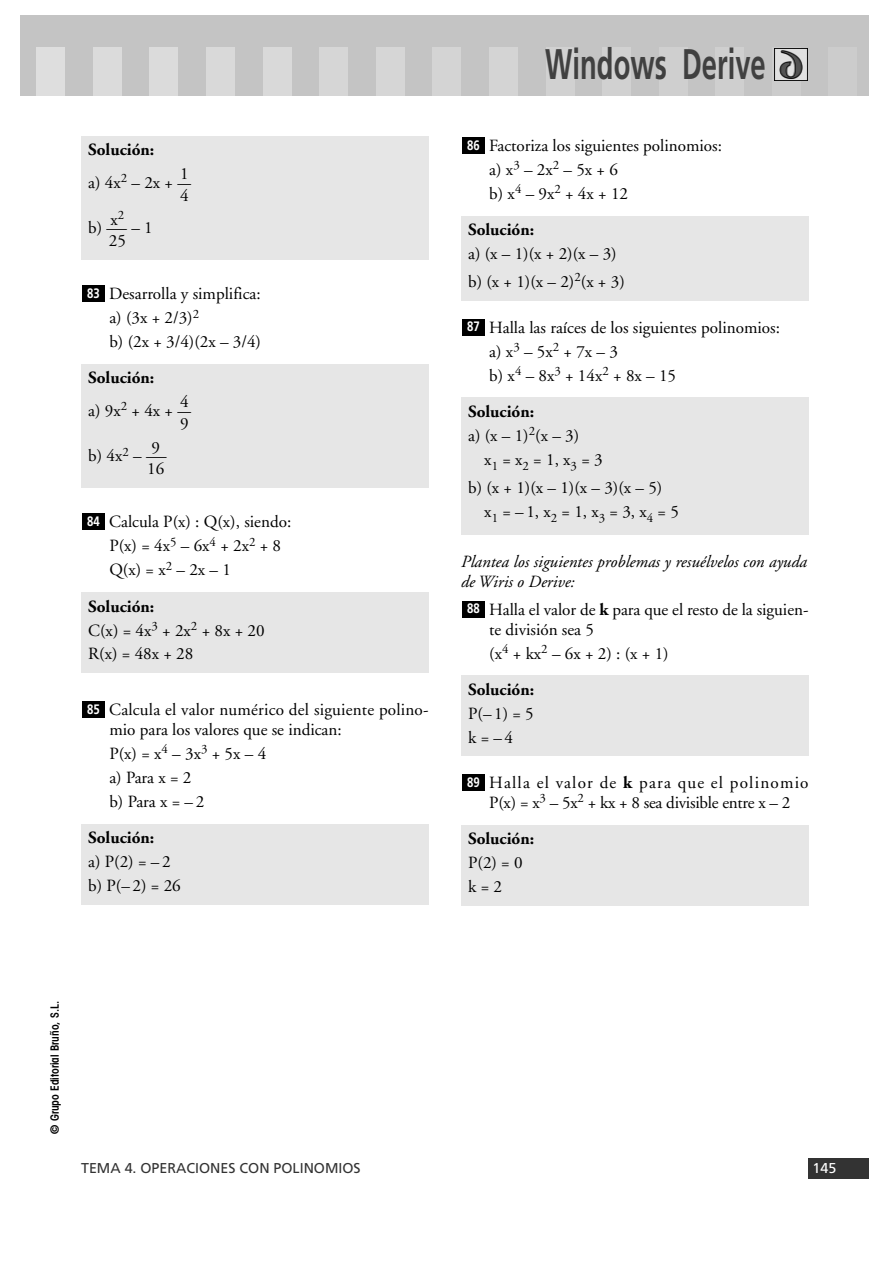
<style>
.page{position:relative;width:893px;height:1263px;background:#fff}
.page>*{position:absolute;margin:0;border:0;box-sizing:border-box;transform-origin:0 0}
.t1{font:700 42.75px "Frutiger";color:#404040;scale:.64 1}
.t2{font:17.1px/24px "Adobe Garamond";color:#000}
.t3{font:17.1px/20px "Adobe Garamond";letter-spacing:.07em;color:#000}
.t4{font:italic 17.1px/20px "Adobe Garamond";color:#000}
.t5{font:700 17.1px "Adobe Garamond";color:#000}
.t6{font:14.25px "Frutiger";color:#333}
.t7{font:14.25px "Frutiger";color:#fff}
.t8{font:700 13.65px "Frutiger";color:#fff;scale:.83 1}
.t9{font:600 condensed 11.4px "Avant Garde";color:#000}
.s1{font-weight:700}
</style>
<div class="page">
<div style="left:808px;top:1158px;width:61px;height:20px;background:#333"></div>
<div style="left:20px;top:15px;width:849px;height:81px;background:#c4c4c4"></div>
<div style="left:37px;top:47px;width:28px;height:49px;background:#dedede"></div>
<div style="left:93px;top:47px;width:28px;height:49px;background:#dbdbdb"></div>
<div style="left:150px;top:47px;width:28px;height:49px;background:#dbdbdb"></div>
<div style="left:206px;top:47px;width:29px;height:49px;background:#d9d9d9"></div>
<div style="left:263px;top:47px;width:28px;height:49px;background:#d9d9d9"></div>
<div style="left:319px;top:47px;width:29px;height:49px;background:#d6d6d6"></div>
<div style="left:376px;top:47px;width:28px;height:49px;background:#d6d6d6"></div>
<div style="left:432px;top:47px;width:29px;height:49px;background:#d4d4d4"></div>
<div style="left:489px;top:47px;width:28px;height:49px;background:#d4d4d4"></div>
<div style="left:546px;top:47px;width:28px;height:49px;background:#d1d1d1"></div>
<div style="left:602px;top:47px;width:28px;height:49px;background:#d1d1d1"></div>
<div style="left:659px;top:47px;width:28px;height:49px;background:#cfcfcf"></div>
<div style="left:715px;top:47px;width:29px;height:49px;background:#cfcfcf"></div>
<div style="left:772px;top:47px;width:28px;height:49px;background:#ccc"></div>
<div style="left:828px;top:47px;width:29px;height:49px;background:#ccc"></div>
<div style="left:461px;top:825px;width:347px;height:81px;background:#e6e6e6"></div>
<div style="left:462px;top:775px;width:22px;height:16px;background:#000"></div>
<div style="left:461px;top:675px;width:347px;height:81px;background:#e6e6e6"></div>
<div style="left:462px;top:601px;width:22px;height:16px;background:#000"></div>
<div style="left:461px;top:397px;width:347px;height:138px;background:#e6e6e6"></div>
<div style="left:462px;top:319px;width:22px;height:16px;background:#000"></div>
<div style="left:461px;top:216px;width:347px;height:84px;background:#e6e6e6"></div>
<div style="left:462px;top:137px;width:22px;height:17px;background:#000"></div>
<div style="left:81px;top:824px;width:347px;height:80px;background:#e6e6e6"></div>
<div style="left:82px;top:701px;width:23px;height:17px;background:#000"></div>
<div style="left:81px;top:592px;width:347px;height:81px;background:#e6e6e6"></div>
<div style="left:82px;top:514px;width:23px;height:16px;background:#000"></div>
<div style="left:81px;top:364px;width:347px;height:123px;background:#e6e6e6"></div>
<div style="left:82px;top:286px;width:23px;height:16px;background:#000"></div>
<div style="left:81px;top:136px;width:347px;height:123px;background:#e6e6e6"></div>
<img style="left:774px;top:49px;width:33px;height:32px">
<p class="t5" style="left:88px;top:143px;width:68px">Solución:</p>
<p class="t2" style="left:180px;top:164px;width:10px">1</p>
<p class="t2" style="left:88px;top:178px;width:104px;line-height:12.9px;text-align:right">a) 4x<sup>2</sup> – 2x + —<br>4</p>
<p class="t2" style="left:110px;top:209px;width:15px">x<sup>2</sup></p>
<p class="t2" style="left:88px;top:223px;width:66px;line-height:12.8px;text-align:center">b) —– 1<br>25</p>
<p class="t8" style="left:87px;top:288px;width:17px">83</p>
<p class="t2" style="left:109px;top:283px;width:153px">Desarrolla y simplifica: a) (3x + 2/3)<sup>2<br></sup>b) (2x + 3/4)(2x – 3/4)</p>
<p class="t5" style="left:88px;top:371px;width:68px">Solución:</p>
<p class="t2" style="left:180px;top:392px;width:10px">4</p>
<p class="t2" style="left:88px;top:406px;width:104px;line-height:12.8px;text-align:right">a) 9x<sup>2</sup> + 4x + —<br>9</p>
<p class="t2" style="left:151px;top:437px;width:10px">9</p>
<p class="t2" style="left:88px;top:451px;width:80px;line-height:12.8px;text-align:right">b) 4x<sup>2</sup> – —<br>16</p>
<p class="t8" style="left:87px;top:516px;width:17px">84</p>
<p class="t2" style="left:109px;top:512px;width:183px">Calcula P(x) : Q(x), siendo:<br>P(x) = 4x<sup>5</sup> – 6x<sup>4</sup> + 2x<sup>2</sup> + 8<br>Q(x) = x<sup>2</sup> – 2x – 1</p>
<p class="t2" style="left:88px;top:596px;width:178px"><span class="s1">Solución:<br></span>C(x) = 4x<sup>3</sup> + 2x<sup>2</sup> + 8x + 20<br>R(x) = 48x + 28</p>
<p class="t8" style="left:87px;top:703px;width:17px">85</p>
<p class="t2" style="left:109px;top:701px;width:321px;line-height:20px">Calcula el valor numérico del siguiente polino&shy;mio para los valores que se indican:</p>
<p class="t2" style="left:109px;top:743px;width:158px">P(x) = x<sup>4</sup> – 3x<sup>3</sup> + 5x – 4 a) Para x = 2<br>b) Para x = – 2</p>
<p class="t5" style="left:88px;top:831px;width:68px">Solución:</p>
<p class="t2" style="left:88px;top:851px;width:94px">a) P(2) = – 2 b) P(– 2) = 26</p>
<h1 class="t1" style="left:545px;top:47px;width:346px">Windows Derive</h1>
<p class="t8" style="left:467px;top:139px;width:17px">86</p>
<p class="t2" style="left:489px;top:135px;width:234px">Factoriza los siguientes polinomios: a) x<sup>3</sup> – 2x<sup>2</sup> – 5x + 6<br>b) x<sup>4</sup> – 9x<sup>2</sup> + 4x + 12</p>
<p class="t5" style="left:468px;top:223px;width:68px">Solución:</p>
<p class="t2" style="left:468px;top:241px;width:158px;line-height:28px">a) (x – 1)(x + 2)(x – 3) b) (x + 1)(x – 2)<sup>2</sup>(x + 3)</p>
<p class="t8" style="left:467px;top:321px;width:17px">87</p>
<p class="t2" style="left:489px;top:317px;width:292px">Halla las raíces de los siguientes polinomios: a) x<sup>3</sup> – 5x<sup>2</sup> + 7x – 3<br>b) x<sup>4</sup> – 8x<sup>3</sup> + 14x<sup>2</sup> + 8x – 15</p>
<p class="t5" style="left:468px;top:404px;width:68px">Solución:</p>
<p class="t2" style="left:468px;top:425px;width:113px">a) (x – 1)<sup>2</sup>(x – 3)</p>
<p class="t2" style="left:484px;top:449px;width:120px">x<sub>1</sub> = x<sub>2</sub> = 1, x<sub>3</sub> = 3</p>
<p class="t2" style="left:484px;top:477px;width:196px;text-indent:-16px">b) (x + 1)(x – 1)(x – 3)(x – 5) x<sub>1</sub> = – 1, x<sub>2</sub> = 1, x<sub>3</sub> = 3, x<sub>4</sub> = 5</p>
<p class="t4" style="left:461px;top:553px;width:347px">Plantea los siguientes problemas y resuélvelos con ayuda de Wiris o Derive:</p>
<p class="t2" style="left:489px;top:601px;width:321px;line-height:20px">Halla el valor de <span class="s1">k</span> para que el resto de la siguien&shy;te división sea 5</p>
<p class="t2" style="left:489px;top:643px;width:181px">(x<sup>4</sup> + kx<sup>2</sup> – 6x + 2) : (x + 1)</p>
<p class="t8" style="left:467px;top:603px;width:17px">88</p>
<p class="t5" style="left:468px;top:682px;width:68px">Solución:</p>
<p class="t2" style="left:468px;top:703px;width:67px">P(– 1) = 5 k = –4</p>
<p class="t3" style="left:489px;top:774px;width:321px">Halla el valor de <span class="s1">k</span> para que el polinomio<br>P(x) = x<sup>3</sup> – 5x<sup>2</sup> + kx + 8 sea divisible entre x – 2</p>
<p class="t5" style="left:468px;top:832px;width:68px">Solución:</p>
<p class="t2" style="left:468px;top:852px;width:56px">P(2) = 0 k = 2</p>
<p class="t8" style="left:467px;top:777px;width:17px">89</p>
<p class="t9" style="left:50px;top:1134px;width:134px;rotate:-90deg">© Grupo Editorial Bruño, S.L.</p>
<p class="t6" style="left:81px;top:1163px;width:281px">TEMA 4. OPERACIONES CON POLINOMIOS</p>
<p class="t7" style="left:812px;top:1163px;width:25px">145</p>
</div>
